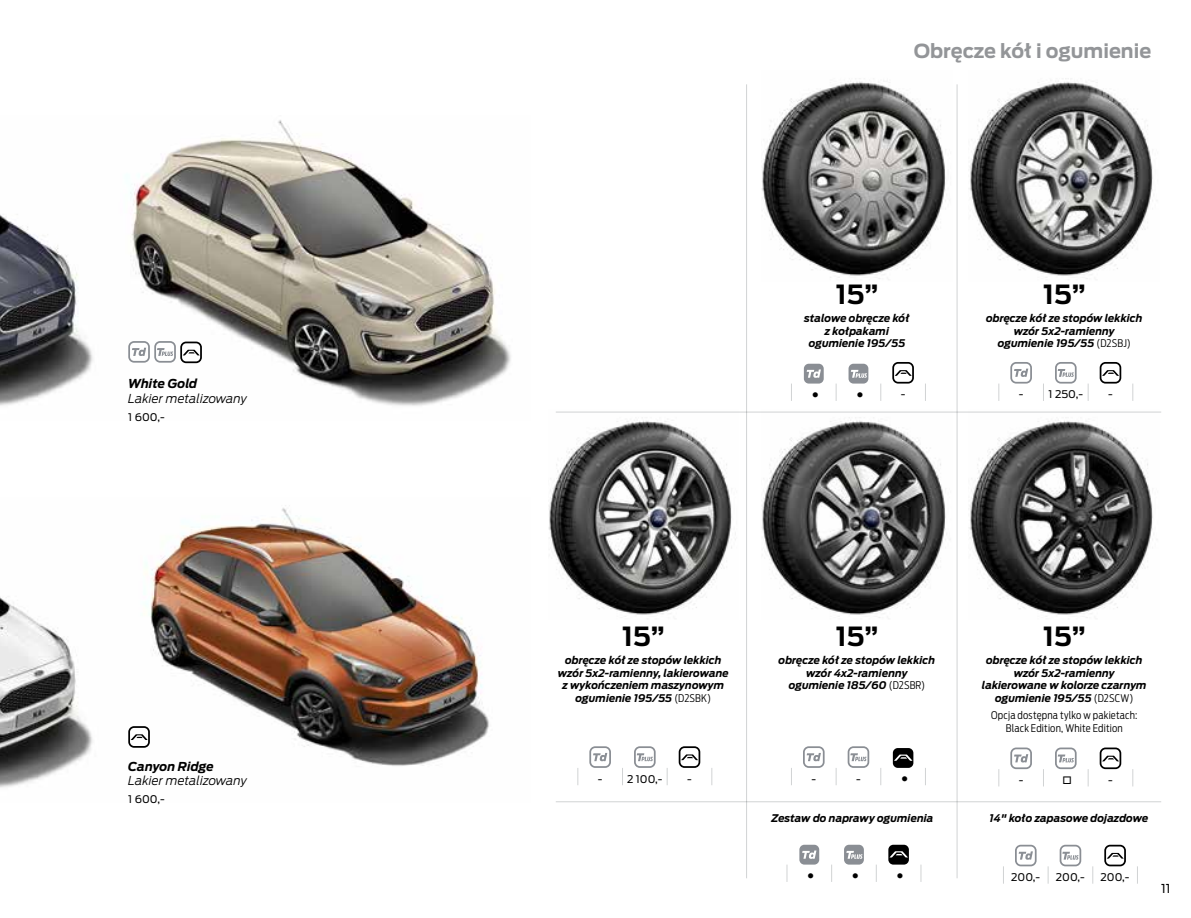
<style>
.page{position:relative;width:1191px;height:918px;background:#fff}
.page>*{position:absolute;margin:0;border:0;box-sizing:border-box;transform-origin:0 0}
.t1{font:700 26.25px "Ford Antenna";color:#000}
.t2{font:700 19.25px "Ford Antenna";color:#939598}
.t3{font:italic 300 12.25px "Ford Antenna";color:#000}
.t4{font:italic 700 12.25px "Ford Antenna";letter-spacing:-.005em;color:#000}
.t5{font:12.25px "Ford Antenna";color:#000}
.t6{font:italic 700 10.5px/12.6px "Ford Antenna";color:#000;text-align:center}
.t7{font:300 10.5px/12.6px "Ford Antenna Cond";letter-spacing:.02em;color:#000;text-align:center}
.t8{font:10.5px "Ford Antenna";color:#000}
.t9{font:8.75px "Wingdings";color:#000}
.s1{font-family:"Ford Antenna Cond";font-weight:300;font-style:normal}
</style>
<div class="page">
<img style="left:130px;top:120px;width:381px;height:286px">
<img style="left:144px;top:505px;width:345px;height:261px">
<svg style="left:128px;top:341px;width:74px;height:22px"></svg>
<svg style="left:128px;top:726px;width:22px;height:22px"></svg>
<img style="left:0;top:214px;width:93px;height:192px">
<img style="left:0;top:597px;width:93px;height:191px">
<svg style="left:786px;top:865px;width:1px;height:17px"></svg>
<svg style="left:831px;top:864px;width:1px;height:18px"></svg>
<svg style="left:876px;top:864px;width:1px;height:18px"></svg>
<svg style="left:920px;top:865px;width:1px;height:17px"></svg>
<div style="left:799px;top:844px;width:20px;height:20px;background:#8a8e94;border-radius:5px"></div>
<svg style="left:802px;top:850px;width:14px;height:9px"></svg>
<div style="left:844px;top:844px;width:20px;height:20px;background:#8a8e94;border-radius:5px"></div>
<svg style="left:846px;top:851px;width:16px;height:8px"></svg>
<div style="left:888px;top:844px;width:21px;height:20px;background:#000;border-radius:5px"></div>
<svg style="left:890px;top:851px;width:18px;height:6px"></svg>
<svg style="left:1003px;top:866px;width:1px;height:17px"></svg>
<svg style="left:1047px;top:866px;width:1px;height:17px"></svg>
<svg style="left:1092px;top:866px;width:1px;height:17px"></svg>
<svg style="left:1137px;top:866px;width:1px;height:17px"></svg>
<svg style="left:1015px;top:844px;width:21px;height:22px"></svg>
<svg style="left:1059px;top:844px;width:22px;height:22px"></svg>
<svg style="left:1104px;top:844px;width:22px;height:22px"></svg>
<svg style="left:791px;top:383px;width:1px;height:18px"></svg>
<svg style="left:836px;top:383px;width:1px;height:18px"></svg>
<svg style="left:880px;top:383px;width:1px;height:18px"></svg>
<svg style="left:925px;top:383px;width:1px;height:18px"></svg>
<div style="left:804px;top:364px;width:19px;height:19px;background:#8a8e94;border-radius:5px"></div>
<svg style="left:806px;top:369px;width:15px;height:9px"></svg>
<div style="left:848px;top:364px;width:20px;height:19px;background:#8a8e94;border-radius:5px"></div>
<svg style="left:851px;top:370px;width:16px;height:8px"></svg>
<svg style="left:892px;top:362px;width:22px;height:21px"></svg>
<img style="left:762px;top:78px;width:184px;height:201px">
<svg style="left:791px;top:768px;width:1px;height:17px"></svg>
<svg style="left:836px;top:768px;width:1px;height:17px"></svg>
<svg style="left:880px;top:768px;width:1px;height:17px"></svg>
<svg style="left:925px;top:768px;width:1px;height:17px"></svg>
<svg style="left:803px;top:746px;width:21px;height:22px"></svg>
<svg style="left:847px;top:746px;width:22px;height:22px"></svg>
<div style="left:893px;top:748px;width:20px;height:20px;background:#000;border-radius:5px"></div>
<svg style="left:894px;top:754px;width:18px;height:7px"></svg>
<img style="left:761px;top:411px;width:191px;height:207px">
<svg style="left:577px;top:768px;width:1px;height:17px"></svg>
<svg style="left:622px;top:768px;width:1px;height:17px"></svg>
<svg style="left:667px;top:768px;width:1px;height:17px"></svg>
<svg style="left:711px;top:768px;width:1px;height:17px"></svg>
<svg style="left:589px;top:746px;width:22px;height:22px"></svg>
<svg style="left:634px;top:746px;width:21px;height:22px"></svg>
<svg style="left:678px;top:746px;width:22px;height:22px"></svg>
<img style="left:549px;top:411px;width:189px;height:206px">
<svg style="left:998px;top:383px;width:1px;height:18px"></svg>
<svg style="left:1043px;top:383px;width:1px;height:18px"></svg>
<svg style="left:1087px;top:384px;width:1px;height:17px"></svg>
<svg style="left:1132px;top:383px;width:1px;height:18px"></svg>
<svg style="left:1010px;top:362px;width:22px;height:21px"></svg>
<svg style="left:1055px;top:362px;width:21px;height:21px"></svg>
<svg style="left:1099px;top:362px;width:22px;height:21px"></svg>
<img style="left:969px;top:78px;width:184px;height:201px">
<svg style="left:998px;top:769px;width:1px;height:17px"></svg>
<svg style="left:1043px;top:769px;width:1px;height:17px"></svg>
<svg style="left:1087px;top:769px;width:1px;height:17px"></svg>
<svg style="left:1132px;top:769px;width:1px;height:17px"></svg>
<svg style="left:1010px;top:747px;width:22px;height:22px"></svg>
<svg style="left:1055px;top:747px;width:21px;height:22px"></svg>
<svg style="left:1099px;top:747px;width:22px;height:22px"></svg>
<img style="left:969px;top:411px;width:190px;height:207px">
<hr style="left:956px;top:84px;width:1px;height:794px;background:#d1d3d4">
<hr style="left:746px;top:84px;width:1px;height:794px;background:#d1d3d4">
<hr style="left:556px;top:412px;width:605px;height:1px;background:#d1d3d4">
<hr style="left:556px;top:801px;width:605px;height:1px;background:#d1d3d4">
<p class="t4" style="left:128px;top:373px;width:71px">White Gold</p>
<p class="t3" style="left:128px;top:388px;width:120px">Lakier metalizowany</p>
<p class="t8" style="left:128px;top:408px;width:38px">1 600,-</p>
<p class="t4" style="left:128px;top:755px;width:87px">Canyon Ridge</p>
<p class="t3" style="left:128px;top:770px;width:120px">Lakier metalizowany</p>
<p class="t8" style="left:128px;top:790px;width:38px">1 600,-</p>
<h2 class="t2" style="left:913px;top:33px;width:239px">Obręcze kół i ogumienie</h2>
<h1 class="t1" style="left:836px;top:271px;width:44px">15”</h1>
<p class="t6" style="left:804px;top:311px;width:107px">stalowe obręcze kół z kołpakami ogumienie 195/55</p>
<p class="t9" style="left:812px;top:390px;width:8px">●</p>
<p class="t9" style="left:856px;top:390px;width:8px">●</p>
<p class="t8" style="left:900px;top:385px;width:6px">-</p>
<h1 class="t1" style="left:1043px;top:271px;width:44px">15”</h1>
<p class="t6" style="left:986px;top:311px;width:158px">obręcze kół ze stopów lekkich wzór 5x2-ramienny ogumienie 195/55 <span class="s1">(D2SBJ)</span></p>
<p class="t8" style="left:1018px;top:385px;width:66px">- 1 250,-</p>
<p class="t8" style="left:1108px;top:385px;width:6px">-</p>
<h1 class="t1" style="left:622px;top:613px;width:44px">15”</h1>
<p class="t6" style="left:558px;top:653px;width:172px">obręcze kół ze stopów lekkich wzór 5x2-ramienny, lakierowane z wykończeniem maszynowym ogumienie 195/55 <span class="s1">(D2SBK)</span></p>
<p class="t8" style="left:598px;top:770px;width:66px">- 2 100,-</p>
<p class="t8" style="left:687px;top:770px;width:6px">-</p>
<h1 class="t1" style="left:836px;top:613px;width:44px">15”</h1>
<p class="t6" style="left:778px;top:653px;width:158px">obręcze kół ze stopów lekkich wzór 4x2-ramienny ogumienie 185/60 <span class="s1">(D2SBR)</span></p>
<p class="t8" style="left:811px;top:770px;width:6px">-</p>
<p class="t8" style="left:856px;top:770px;width:6px">-</p>
<p class="t9" style="left:901px;top:774px;width:8px">●</p>
<h1 class="t1" style="left:1043px;top:613px;width:44px">15”</h1>
<p class="t6" style="left:982px;top:653px;width:166px">obręcze kół ze stopów lekkich wzór 5x2-ramienny lakierowane w kolorze czarnym ogumienie 195/55 <span class="s1">(D2SCW)</span></p>
<p class="t7" style="left:991px;top:708px;width:148px">Opcja dostępna tylko w pakietach:<br>Black Edition, White Edition</p>
<p class="t8" style="left:1018px;top:771px;width:6px">-</p>
<p class="t8" style="left:1108px;top:771px;width:6px">-</p>
<p class="t6" style="left:771px;top:811px;width:163px">Zestaw do naprawy ogumienia</p>
<p class="t6" style="left:989px;top:811px;width:160px">14" koło zapasowe dojazdowe</p>
<p class="t9" style="left:807px;top:870px;width:8px">●</p>
<p class="t9" style="left:852px;top:870px;width:8px">●</p>
<p class="t9" style="left:897px;top:870px;width:8px">●</p>
<p class="t8" style="left:1011px;top:868px;width:31px">200,-</p>
<p class="t8" style="left:1056px;top:868px;width:31px">200,-</p>
<p class="t8" style="left:1100px;top:868px;width:31px">200,-</p>
<p class="t5" style="left:1161px;top:878px;width:11px">11</p>
</div>
